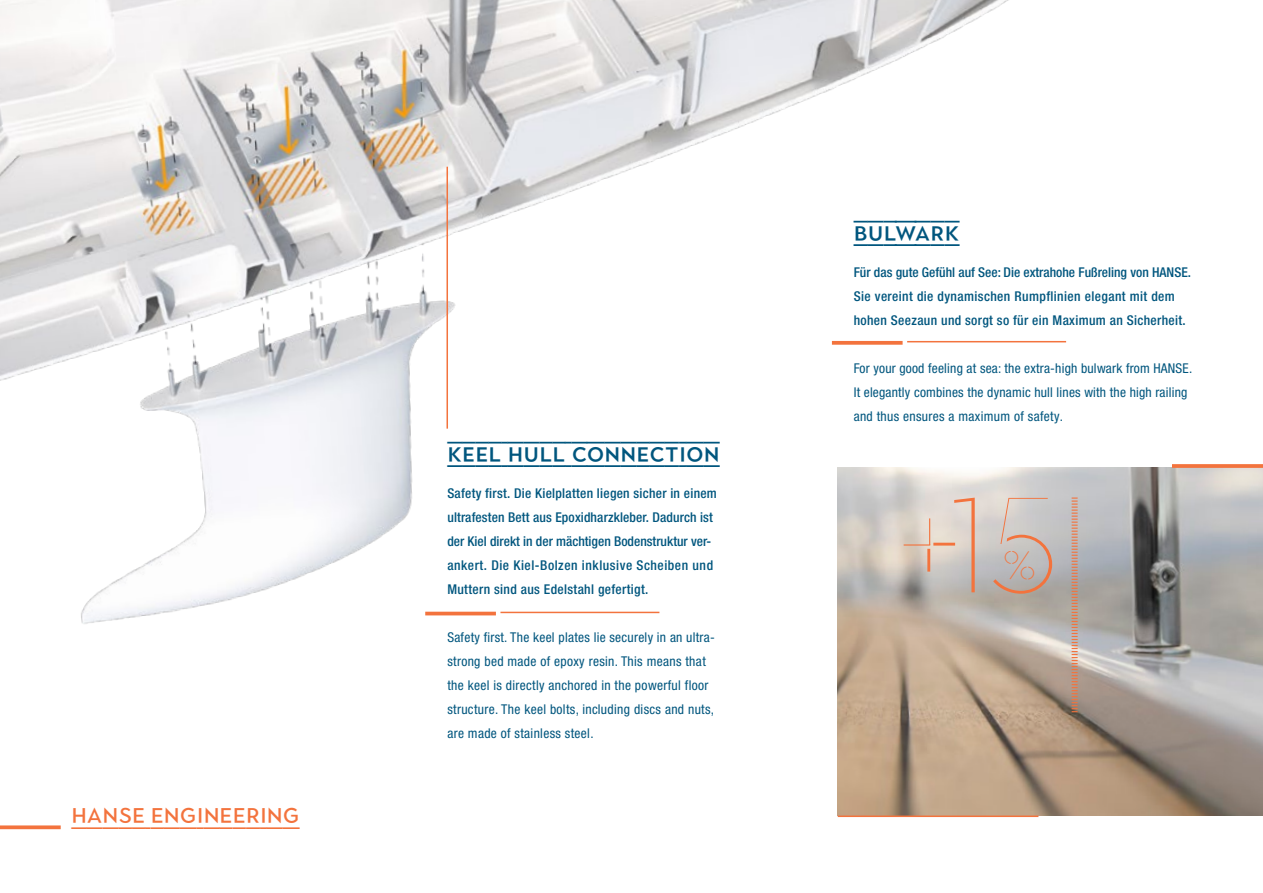
<style>
.page{position:relative;width:1263px;height:893px;background:#fff}
.page>*{position:absolute;margin:0;border:0;box-sizing:border-box;transform-origin:0 0}
.t1{font:134.85px "Town 40 Stencil Thin Mixed";color:#f3733d}
.t2{font:46.95px "Town 40 Stencil Thin Mixed";color:#f3733d}
.t3{font:36px "Town 70 Accent Regular 2";color:#00567e}
.Fliesstext{font:30px "Town 70 Accent Regular 1";color:#f3733d}
.Fliesstext-2{font:condensed 13.5px/24px "Helvetica Neue LT Pro";letter-spacing:.025em;color:#00567e}
.Fliesstext-3{font:500 condensed 13.5px/24px "Helvetica Neue LT Pro";letter-spacing:.02em;color:#00567e}
.Fliesstext-4{font:500 condensed 13.5px/24px "Helvetica Neue LT Pro";letter-spacing:.04em;color:#00567e}
</style>
<div class="page">
<img style="left:0;top:0;width:1106px;height:697px">
<hr style="left:446px;top:167px;width:2px;height:262px;background:#f3733d">
<svg style="left:0;top:825px;width:61px;height:4px"></svg>
<img style="left:838px;top:468px;width:425px;height:347px">
<hr style="left:838px;top:815px;width:200px;height:2px;background:#f3733d">
<svg style="left:1172px;top:464px;width:91px;height:4px"></svg>
<svg style="left:1071px;top:497px;width:6px;height:215px"></svg>
<hr style="left:425px;top:612px;width:71px;height:3px;background:#f3733d">
<hr style="left:500px;top:612px;width:159px;height:1px;background:#f3733d">
<svg style="left:832px;top:341px;width:70px;height:4px"></svg>
<hr style="left:907px;top:341px;width:159px;height:1px;background:#f3733d">
<hr style="left:927px;top:549px;width:3px;height:23px;background:#f3733d">
<hr style="left:933px;top:543px;width:22px;height:3px;background:#f3733d">
<svg style="left:929px;top:518px;width:1px;height:26px"></svg>
<hr style="left:904px;top:544px;width:26px;height:2px;background:#f3733d">
<p class="Fliesstext" style="left:71px;top:801px;width:230px">HANSE ENGINEERING</p>
<p class="t3" style="left:447px;top:434px;width:274px">KEEL HULL CONNECTION</p>
<p class="Fliesstext-3" style="left:447px;top:481px;width:271px">Safety first. Die Kielplatten liegen sicher in einem ultrafesten Bett aus Epoxidharzkleber. Dadurch ist der Kiel direkt in der mächtigen Bodenstruktur ver-</p>
<p class="Fliesstext-4" style="left:447px;top:553px;width:267px">ankert. Die Kiel-Bolzen inklusive Scheiben und<br>Muttern sind aus Edelstahl gefertigt.</p>
<p class="Fliesstext-2" style="left:447px;top:625px;width:269px">Safety first. The keel plates lie securely in an ultra&shy;strong bed made of epoxy resin. This means that the keel is directly anchored in the powerful floor structure. The keel bolts, including discs and nuts, are made of stainless steel.</p>
<p class="t3" style="left:854px;top:213px;width:107px">BULWARK</p>
<p class="Fliesstext-3" style="left:854px;top:260px;width:339px">Für das gute Gefühl auf See: Die extrahohe Fußreling von HANSE.<br>Sie vereint die dynamischen Rumpflinien elegant mit dem hohen Seezaun und sorgt so für ein Maximum an Sicherheit.</p>
<p class="Fliesstext-2" style="left:854px;top:356px;width:340px">For your good feeling at sea: the extra-high bulwark from HANSE.<br>It elegantly combines the dynamic hull lines with the high railing and thus ensures a maximum of safety.</p>
<p class="t1" style="left:946px;top:469px;width:114px">15</p>
<p class="t2" style="left:1002px;top:536px;width:36px">%</p>
</div>
